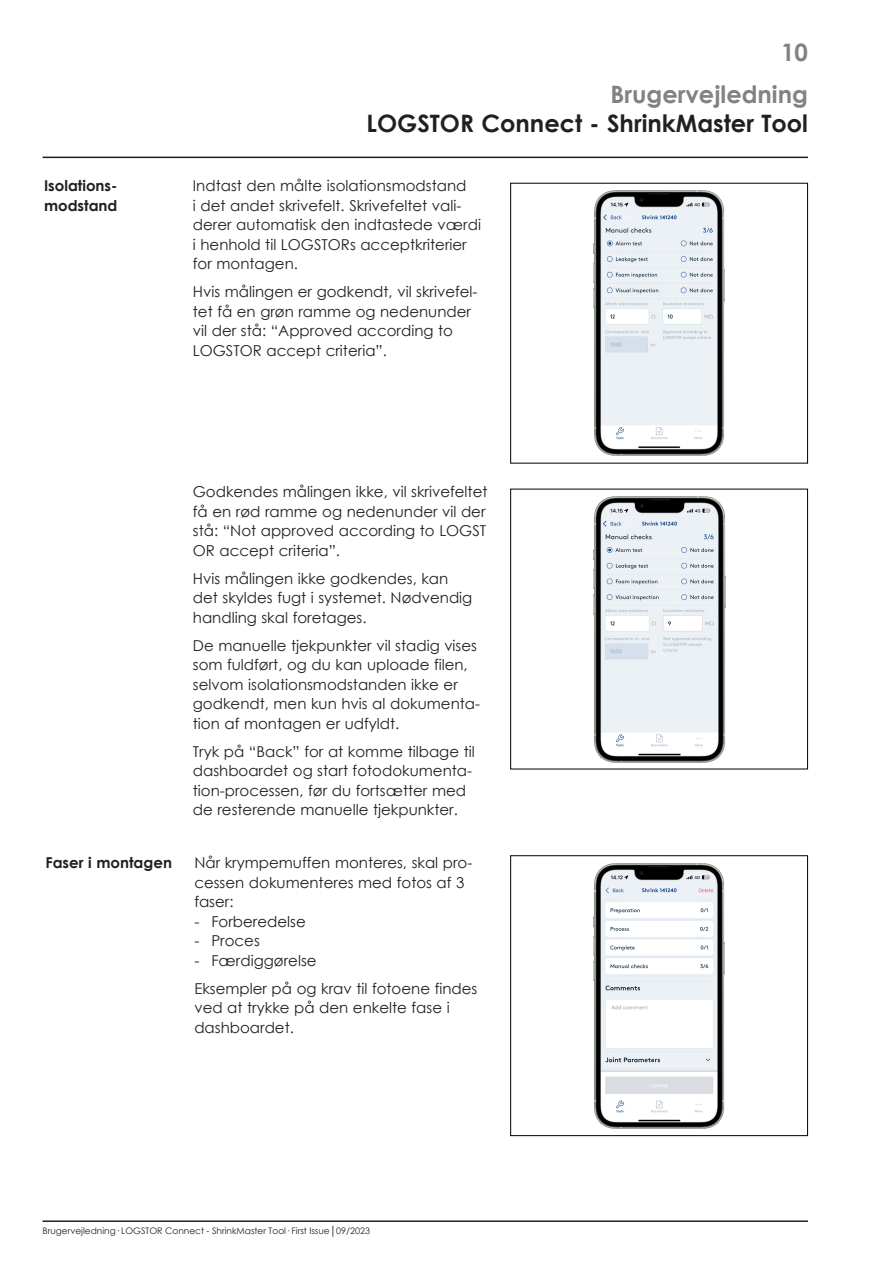
<style>
.page{position:relative;width:893px;height:1263px;background:#fff}
.page>*{position:absolute;margin:0;border:0;box-sizing:border-box;transform-origin:0 0}
.t1{font:700 24px "Century Gothic";color:#231f20}
.t2{font:700 24px/42.5px "Century Gothic";color:#808285;text-align:right}
.t3{font:15px/19.5px "Century Gothic";color:#231f20}
.t4{font:700 15px/19.5px "Century Gothic";color:#231f20}
.t5{font:9px "Century Gothic";color:#231f20}
</style>
<div class="page">
<hr style="left:43px;top:1220px;width:765px;height:2px;background:#231f20">
<hr style="left:43px;top:157px;width:765px;height:1px;background:#231f20">
<img style="left:593px;top:496px;width:132px;height:267px">
<div style="left:510px;top:489px;width:298px;height:280px;border:1px solid #000"></div>
<img style="left:593px;top:191px;width:132px;height:265px">
<div style="left:510px;top:183px;width:298px;height:280px;border:1px solid #000"></div>
<img style="left:593px;top:863px;width:132px;height:265px">
<div style="left:510px;top:855px;width:298px;height:281px;border:1px solid #000"></div>
<p class="t4" style="left:44px;top:175px;width:75px">Isolations&shy;modstand</p>
<h1 class="t2" style="left:611px;top:30px;width:199px">10<br>Brugervejledning</h1>
<h1 class="t1" style="left:367px;top:105px;width:443px">LOGSTOR Connect - ShrinkMaster Tool</h1>
<p class="t3" style="left:193px;top:176px;width:290px">Indtast den målte isolationsmodstand<br>i det andet skrivefelt. Skrivefeltet vali&shy;derer automatisk den indtastede værdi i henhold til LOGSTORs acceptkriterier for montagen.</p>
<p class="t3" style="left:193px;top:282px;width:286px">Hvis målingen er godkendt, vil skrivefel&shy;tet få en grøn ramme og nedenunder vil der stå: “Approved according to LOGSTOR accept criteria”.</p>
<p class="t3" style="left:193px;top:482px;width:296px">Godkendes målingen ikke, vil skrivefeltet få en rød ramme og nedenunder vil der stå: “Not approved according to LOGST OR accept criteria”.</p>
<p class="t3" style="left:193px;top:568px;width:281px">Hvis målingen ikke godkendes, kan det skyldes fugt i systemet. Nødvendig handling skal foretages.</p>
<p class="t3" style="left:193px;top:635px;width:289px">De manuelle tjekpunkter vil stadig vises som fuldført, og du kan uploade filen, selvom isolationsmodstanden ikke er godkendt, men kun hvis al dokumenta&shy;tion af montagen er udfyldt.</p>
<p class="t3" style="left:193px;top:741px;width:283px">Tryk på “Back” for at komme tilbage til dashboardet og start fotodokumenta&shy;tion-processen, før du fortsætter med de resterende manuelle tjekpunkter.</p>
<p class="t4" style="left:46px;top:852px;width:128px">Faser i montagen</p>
<p class="t3" style="left:194px;top:853px;width:280px">Når krympemuffen monteres, skal pro&shy;cessen dokumenteres med fotos af 3 faser:</p>
<p class="t3" style="left:194px;top:911px;width:113px">- Forberedelse</p>
<p class="t3" style="left:194px;top:931px;width:67px">- Proces</p>
<p class="t3" style="left:194px;top:946px;width:284px;line-height:28px">- Færdiggørelse<br>Eksempler på og krav til fotoene findes</p>
<p class="t3" style="left:194px;top:998px;width:257px">ved at trykke på den enkelte fase i dashboardet.</p>
<p class="t5" style="left:43px;top:1224px;width:329px">Brugervejledning· LOGSTOR Connect - ShrinkMaster Tool· First Issue│09/2023</p>
</div>
